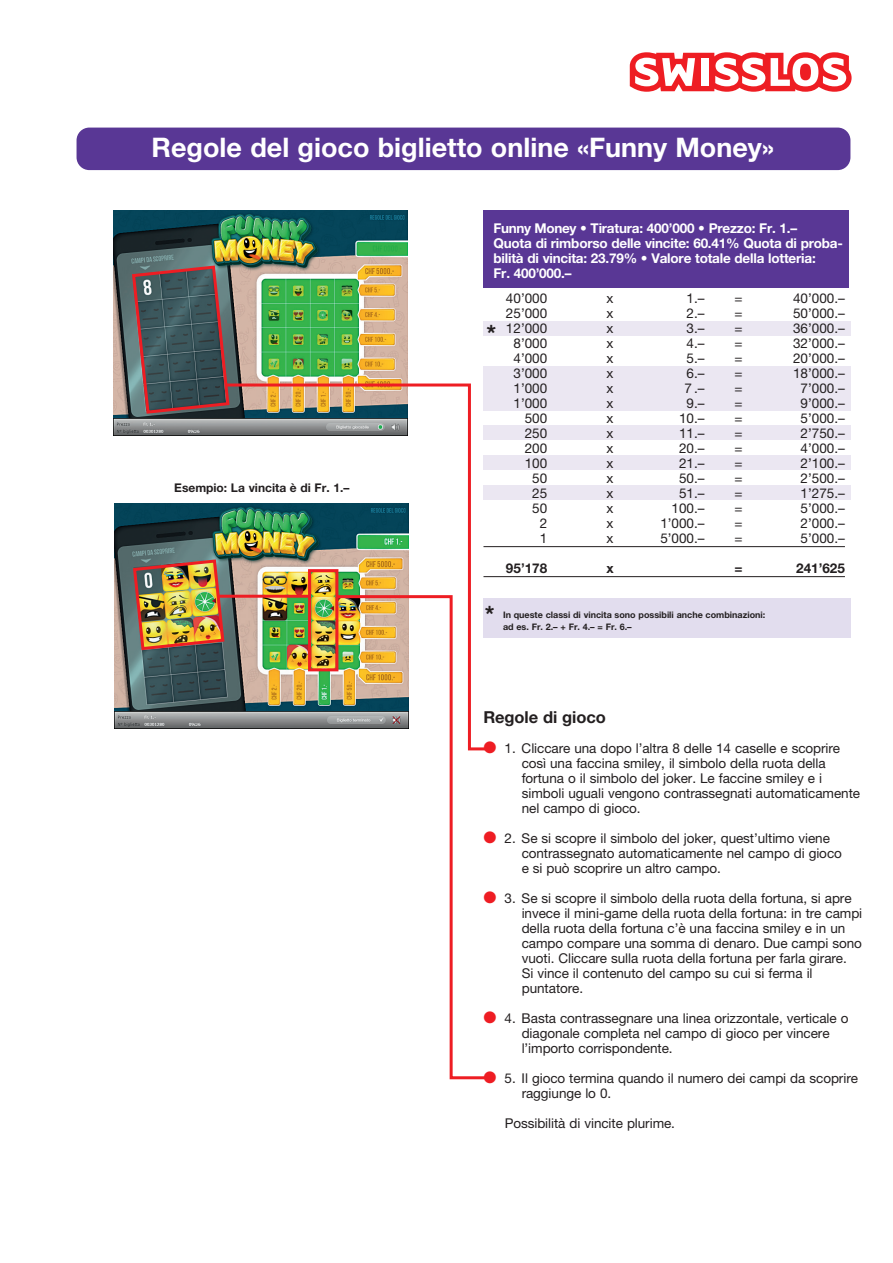
<style>
.page{position:relative;width:893px;height:1263px;background:#fff}
.page>*{position:absolute;margin:0;border:0;box-sizing:border-box;transform-origin:0 0}
.t1{font:700 27px "Helvetica Neue CE";color:#fff}
.t2{font:700 24px "Helvetica Neue CE";color:#231f20}
.t3{font:700 16.5px "Helvetica Neue CE";letter-spacing:-.005em;color:#231f20}
.t4{font:13.5px/15px "Helvetica Neue CE";letter-spacing:-.005em;color:#231f20}
.t5{font:700 13.5px/15px "Helvetica Neue CE";letter-spacing:-.015em;color:#fff}
.t6{font:700 13.5px "Helvetica Neue CE";color:#231f20}
.t7{font:700 12px "Helvetica Neue CE";color:#231f20}
.t8{font:700 9px/12px "Helvetica Neue CE";color:#231f20}
.s1{color:#ee1d23}
</style>
<div class="page">
<svg style="left:630px;top:52px;width:222px;height:40px"></svg>
<div style="left:483px;top:321px;width:367px;height:15px;background:#ebe7f2"></div>
<div style="left:483px;top:425px;width:367px;height:15px;background:#ebe7f2"></div>
<div style="left:483px;top:366px;width:367px;height:45px;background:#ebe7f2"></div>
<img style="left:115px;top:503px;width:108px;height:225px">
<img style="left:114px;top:210px;width:293px;height:225px">
<div style="left:77px;top:128px;width:773px;height:42px;background:#593795;border-radius:13px"></div>
<img style="left:223px;top:382px;width:267px;height:347px">
<svg style="left:130px;top:264px;width:101px;height:151px;background:#52585d"></svg>
<div style="left:308px;top:569px;width:30px;height:102px;border:3px solid #ee1d23"></div>
<svg style="left:335px;top:594px;width:157px;height:486px"></svg>
<img style="left:131px;top:558px;width:95px;height:94px">
<hr style="left:217px;top:595px;width:92px;height:3px;background:#ee1d23">
<div style="left:483px;top:455px;width:367px;height:15px;background:#ebe7f2"></div>
<div style="left:483px;top:485px;width:367px;height:15px;background:#ebe7f2"></div>
<hr style="left:483px;top:546px;width:362px;height:1px;background:#231f20">
<hr style="left:483px;top:576px;width:362px;height:1px;background:#231f20">
<div style="left:483px;top:210px;width:366px;height:78px;background:#593795"></div>
<div style="left:483px;top:598px;width:367px;height:40px;background:#e2ddee"></div>
<h1 class="t1" style="left:152px;top:131px;width:624px">Regole del gioco biglietto online «Funny Money»</h1>
<p class="t7" style="left:174px;top:480px;width:177px">Esempio: La vincita è di Fr. 1.–</p>
<p class="t5" style="left:493px;top:221px;width:351px">Funny Money • Tiratura: 400’000 • Prezzo: Fr. 1.–<br>Quota di rimborso delle vincite: 60.41% Quota di proba&shy;bilità di vincita: 23.79% • Valore totale della lotteria:<br>Fr. 400’000.–</p>
<p class="t4" style="left:506px;top:291px;width:43px">40’000</p>
<p class="t4" style="left:606px;top:291px;width:8px">x</p>
<p class="t4" style="left:687px;top:291px;width:20px">1.–</p>
<p class="t4" style="left:735px;top:291px;width:10px">=</p>
<p class="t4" style="left:793px;top:291px;width:53px">40’000.–</p>
<p class="t4" style="left:506px;top:306px;width:43px">25’000</p>
<p class="t4" style="left:606px;top:306px;width:8px">x</p>
<p class="t4" style="left:687px;top:306px;width:20px">2.–</p>
<p class="t4" style="left:735px;top:306px;width:10px">=</p>
<p class="t4" style="left:793px;top:306px;width:53px">50’000.–</p>
<p class="t4" style="left:506px;top:321px;width:43px">12’000</p>
<p class="t4" style="left:606px;top:321px;width:8px">x</p>
<p class="t4" style="left:687px;top:321px;width:20px">3.–</p>
<p class="t4" style="left:735px;top:321px;width:10px">=</p>
<p class="t4" style="left:793px;top:321px;width:53px">36’000.–</p>
<p class="t4" style="left:513px;top:336px;width:35px">8’000</p>
<p class="t4" style="left:606px;top:336px;width:8px">x</p>
<p class="t4" style="left:687px;top:336px;width:20px">4.–</p>
<p class="t4" style="left:735px;top:336px;width:10px">=</p>
<p class="t4" style="left:793px;top:336px;width:53px">32’000.–</p>
<p class="t4" style="left:513px;top:351px;width:35px">4’000</p>
<p class="t4" style="left:606px;top:351px;width:8px">x</p>
<p class="t4" style="left:687px;top:351px;width:20px">5.–</p>
<p class="t4" style="left:735px;top:351px;width:10px">=</p>
<p class="t4" style="left:793px;top:351px;width:53px">20’000.–</p>
<p class="t4" style="left:513px;top:366px;width:35px">3’000</p>
<p class="t4" style="left:606px;top:366px;width:8px">x</p>
<p class="t4" style="left:687px;top:366px;width:20px">6.–</p>
<p class="t4" style="left:735px;top:366px;width:10px">=</p>
<p class="t4" style="left:793px;top:366px;width:53px">18’000.–</p>
<p class="t4" style="left:513px;top:381px;width:35px">1’000</p>
<p class="t4" style="left:606px;top:381px;width:8px">x</p>
<p class="t4" style="left:685px;top:381px;width:22px">7.–</p>
<p class="t4" style="left:735px;top:381px;width:10px">=</p>
<p class="t4" style="left:801px;top:381px;width:46px">7’000.–</p>
<p class="t4" style="left:513px;top:396px;width:35px">1’000</p>
<p class="t4" style="left:606px;top:396px;width:8px">x</p>
<p class="t4" style="left:687px;top:396px;width:20px">9.–</p>
<p class="t4" style="left:735px;top:396px;width:10px">=</p>
<p class="t4" style="left:801px;top:396px;width:46px">9’000.–</p>
<p class="t4" style="left:525px;top:411px;width:24px">500</p>
<p class="t4" style="left:606px;top:411px;width:8px">x</p>
<p class="t4" style="left:679px;top:411px;width:27px">10.–</p>
<p class="t4" style="left:735px;top:411px;width:10px">=</p>
<p class="t4" style="left:801px;top:411px;width:46px">5’000.–</p>
<p class="t4" style="left:525px;top:426px;width:24px">250</p>
<p class="t4" style="left:606px;top:426px;width:8px">x</p>
<p class="t4" style="left:679px;top:426px;width:27px">11.–</p>
<p class="t4" style="left:735px;top:426px;width:10px">=</p>
<p class="t4" style="left:801px;top:426px;width:46px">2’750.–</p>
<p class="t4" style="left:525px;top:441px;width:24px">200</p>
<p class="t4" style="left:606px;top:441px;width:8px">x</p>
<p class="t4" style="left:679px;top:441px;width:27px">20.–</p>
<p class="t4" style="left:735px;top:441px;width:10px">=</p>
<p class="t4" style="left:801px;top:441px;width:46px">4’000.–</p>
<p class="t4" style="left:525px;top:456px;width:24px">100</p>
<p class="t4" style="left:606px;top:456px;width:8px">x</p>
<p class="t4" style="left:679px;top:456px;width:27px">21.–</p>
<p class="t4" style="left:735px;top:456px;width:10px">=</p>
<p class="t4" style="left:801px;top:456px;width:46px">2’100.–</p>
<p class="t4" style="left:532px;top:471px;width:17px">50</p>
<p class="t4" style="left:606px;top:471px;width:8px">x</p>
<p class="t4" style="left:679px;top:471px;width:27px">50.–</p>
<p class="t4" style="left:735px;top:471px;width:10px">=</p>
<p class="t4" style="left:801px;top:471px;width:46px">2’500.–</p>
<p class="t4" style="left:532px;top:486px;width:17px">25</p>
<p class="t4" style="left:606px;top:486px;width:8px">x</p>
<p class="t4" style="left:679px;top:486px;width:27px">51.–</p>
<p class="t4" style="left:735px;top:486px;width:10px">=</p>
<p class="t4" style="left:801px;top:486px;width:46px">1’275.–</p>
<p class="t4" style="left:532px;top:501px;width:17px">50</p>
<p class="t4" style="left:606px;top:501px;width:8px">x</p>
<p class="t4" style="left:672px;top:501px;width:35px">100.–</p>
<p class="t4" style="left:735px;top:501px;width:10px">=</p>
<p class="t4" style="left:801px;top:501px;width:46px">5’000.–</p>
<p class="t4" style="left:540px;top:516px;width:9px">2</p>
<p class="t4" style="left:606px;top:516px;width:8px">x</p>
<p class="t4" style="left:660px;top:516px;width:46px">1’000.–</p>
<p class="t4" style="left:735px;top:516px;width:10px">=</p>
<p class="t4" style="left:801px;top:516px;width:46px">2’000.–</p>
<p class="t4" style="left:540px;top:531px;width:9px">1</p>
<p class="t4" style="left:606px;top:531px;width:8px">x</p>
<p class="t4" style="left:660px;top:531px;width:46px">5’000.–</p>
<p class="t4" style="left:735px;top:531px;width:10px">=</p>
<p class="t4" style="left:801px;top:531px;width:46px">5’000.–</p>
<p class="t6" style="left:506px;top:560px;width:43px">95’178</p>
<p class="t6" style="left:606px;top:560px;width:9px">x</p>
<p class="t6" style="left:735px;top:560px;width:10px">=</p>
<p class="t6" style="left:796px;top:560px;width:50px">241’625</p>
<h2 class="t2" style="left:485px;top:599px;width:11px">*</h2>
<p class="t8" style="left:503px;top:609px;width:264px">In queste classi di vincita sono possibili anche combinazioni: ad es. Fr. 2.– + Fr. 4.– = Fr. 6.–</p>
<h2 class="t2" style="left:486px;top:318px;width:11px">*</h2>
<p class="t3" style="left:483px;top:707px;width:124px">Regole di gioco</p>
<p class="t4" style="left:522px;top:741px;width:340px;text-indent:-38px"><span class="s1">●</span> 1. Cliccare una dopo l’altra 8 delle 14 caselle e scoprire così una faccina smiley, il simbolo della ruota della fortuna o il simbolo del joker. Le faccine smiley e i simboli uguali vengono contrassegnati automaticamente nel campo di gioco.</p>
<p class="t4" style="left:522px;top:831px;width:322px;text-indent:-38px"><span class="s1">●</span> 2. Se si scopre il simbolo del joker, quest’ultimo viene contrassegnato automaticamente nel campo di gioco e si può scoprire un altro campo.</p>
<p class="t4" style="left:522px;top:891px;width:342px;text-indent:-38px"><span class="s1">●</span> 3. Se si scopre il simbolo della ruota della fortuna, si apre invece il mini-game della ruota della fortuna: in tre campi della ruota della fortuna c’è una faccina smiley e in un campo compare una somma di denaro. Due campi sono vuoti. Cliccare sulla ruota della fortuna per farla girare.<br>Si vince il contenuto del campo su cui si ferma il puntatore.</p>
<p class="t4" style="left:522px;top:1011px;width:328px;text-indent:-38px"><span class="s1">●</span> 4. Basta contrassegnare una linea orizzontale, verticale o diagonale completa nel campo di gioco per vincere l’importo corrispondente.</p>
<p class="t4" style="left:522px;top:1071px;width:338px;text-indent:-38px"><span class="s1">●</span> 5. Il gioco termina quando il numero dei campi da scoprire raggiunge lo 0.</p>
<p class="t4" style="left:505px;top:1116px;width:172px">Possibilità di vincite plurime.</p>
</div>
